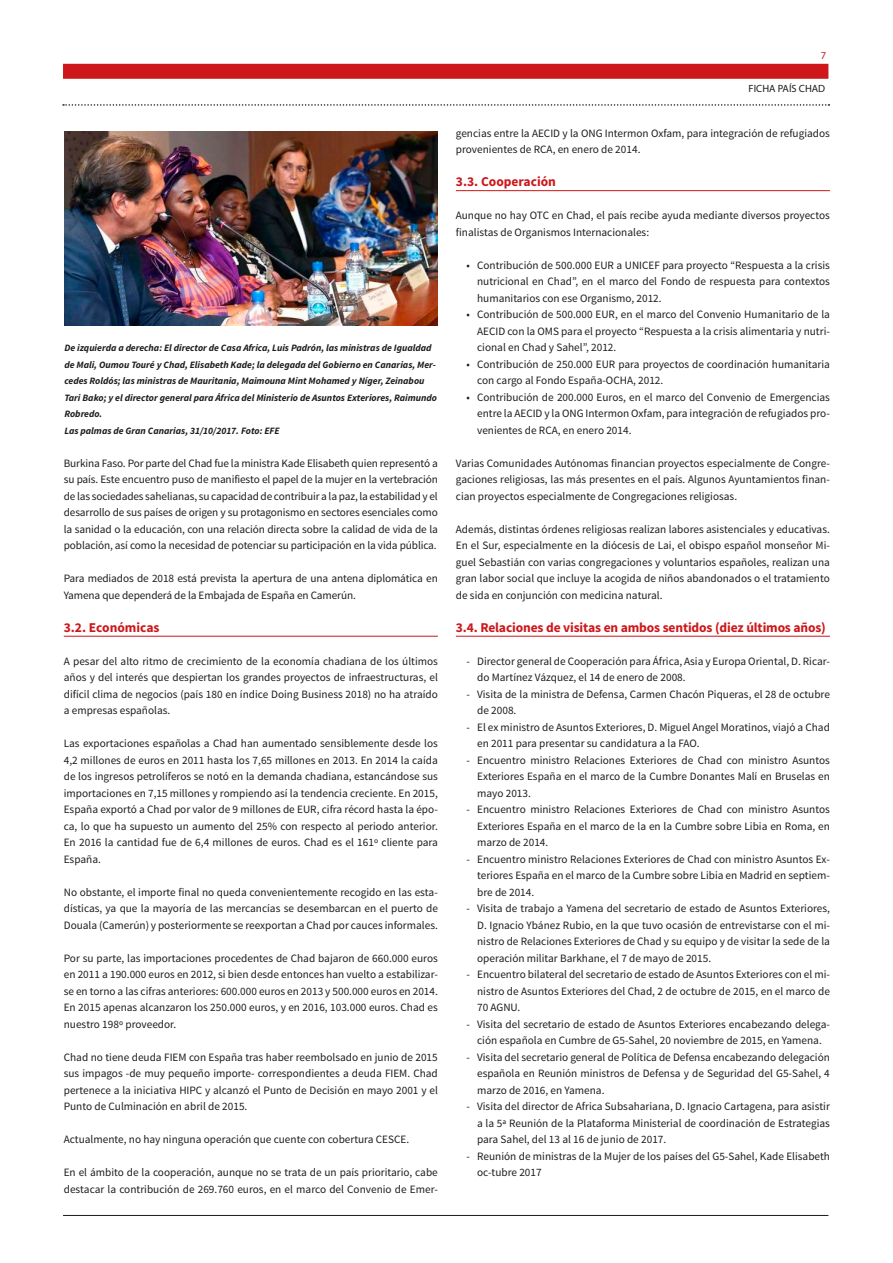
<style>
.page{position:relative;width:893px;height:1263px;background:#fff}
.page>*{position:absolute;margin:0;border:0;box-sizing:border-box;transform-origin:0 0}
.TITULO_2º_NIVEL{font:700 13.5px "Source Sans Pro";letter-spacing:-.01em;color:#cd171a}
.TEXTO_NORMAL{font:11.25px/16.5px "Source Sans Pro";color:#1d1d1b;text-align:justify}
.t1{font:10.5px "Myriad Pro";color:#1d1d1b}
.t2{font:10.5px "Myriad Pro";color:#cd171a}
.TEXTO_PIE_DE_FOTO{font:italic 700 9.75px/16.5px "Source Sans Pro";color:#1d1d1b}
</style>
<div class="page">
<div style="left:63px;top:64px;width:765px;height:15px;background:#cd171a"></div>
<hr style="left:63px;top:1215px;width:765px;height:1px;background:#1d1d1b">
<svg style="left:63px;top:104px;width:766px;height:2px"></svg>
<hr style="left:64px;top:636px;width:374px;height:1px;background:#cd171a">
<hr style="left:456px;top:190px;width:374px;height:1px;background:#cd171a">
<hr style="left:456px;top:636px;width:374px;height:1px;background:#cd171a">
<img style="left:65px;top:131px;width:373px;height:194px">
<p class="TEXTO_PIE_DE_FOTO" style="left:64px;top:339px;width:374px">De izquierda a derecha: El director de Casa Africa, Luis Padrón, las ministras de Igualdad de Mali, Oumou Touré y Chad, Elisabeth Kade; la delegada del Gobierno en Canarias, Mer&shy;cedes Roldós; las ministras de Mauritania, Maimouna Mint Mohamed y Níger, Zeinabou Tari Bako; y el director general para África del Ministerio de Asuntos Exteriores, Raimundo Robredo.</p>
<p class="TEXTO_PIE_DE_FOTO" style="left:64px;top:422px;width:217px">Las palmas de Gran Canarias, 31/10/2017. Foto: EFE</p>
<p class="TEXTO_NORMAL" style="left:64px;top:455px;width:376px">Burkina Faso. Por parte del Chad fue la ministra Kade Elisabeth quien representó a su país. Este encuentro puso de manifiesto el papel de la mujer en la vertebración de las sociedades sahelianas, su capacidad de contribuir a la paz, la estabilidad y el desarrollo de sus países de origen y su protagonismo en sectores esenciales como la sanidad o la educación, con una relación directa sobre la calidad de vida de la población, así como la necesidad de potenciar su participación en la vida pública.</p>
<p class="TEXTO_NORMAL" style="left:64px;top:570px;width:376px">Para mediados de 2018 está prevista la apertura de una antena diplomática en<br>Yamena que dependerá de la Embajada de España en Camerún.</p>
<p class="TITULO_2º_NIVEL" style="left:64px;top:618px;width:97px">3.2. Económicas</p>
<p class="TEXTO_NORMAL" style="left:64px;top:653px;width:376px">A pesar del alto ritmo de crecimiento de la economía chadiana de los últimos años y del interés que despiertan los grandes proyectos de infraestructuras, el difícil clima de negocios (país 180 en índice Doing Business 2018) no ha atraído a empresas españolas.</p>
<p class="TEXTO_NORMAL" style="left:64px;top:735px;width:376px">Las exportaciones españolas a Chad han aumentado sensiblemente desde los 4,2 millones de euros en 2011 hasta los 7,65 millones en 2013. En 2014 la caída de los ingresos petrolíferos se notó en la demanda chadiana, estancándose sus importaciones en 7,15 millones y rompiendo así la tendencia creciente. En 2015, España exportó a Chad por valor de 9 millones de EUR, cifra récord hasta la épo&shy;ca, lo que ha supuesto un aumento del 25% con respecto al periodo anterior.<br>En 2016 la cantidad fue de 6,4 millones de euros. Chad es el 161º cliente para España.</p>
<p class="TEXTO_NORMAL" style="left:64px;top:884px;width:376px">No obstante, el importe final no queda convenientemente recogido en las esta&shy;dísticas, ya que la mayoría de las mercancías se desembarcan en el puerto de Douala (Camerún) y posteriormente se reexportan a Chad por cauces informales.</p>
<p class="TEXTO_NORMAL" style="left:64px;top:950px;width:376px">Por su parte, las importaciones procedentes de Chad bajaron de 660.000 euros en 2011 a 190.000 euros en 2012, si bien desde entonces han vuelto a estabilizar&shy;se en torno a las cifras anteriores: 600.000 euros en 2013 y 500.000 euros en 2014.<br>En 2015 apenas alcanzaron los 250.000 euros, y en 2016, 103.000 euros. Chad es nuestro 198º proveedor.</p>
<p class="TEXTO_NORMAL" style="left:64px;top:1049px;width:376px">Chad no tiene deuda FIEM con España tras haber reembolsado en junio de 2015 sus impagos -de muy pequeño importe- correspondientes a deuda FIEM. Chad pertenece a la iniciativa HIPC y alcanzó el Punto de Decisión en mayo 2001 y el Punto de Culminación en abril de 2015.</p>
<p class="TEXTO_NORMAL" style="left:64px;top:1131px;width:347px">Actualmente, no hay ninguna operación que cuente con cobertura CESCE.</p>
<p class="TEXTO_NORMAL" style="left:64px;top:1164px;width:376px">En el ámbito de la cooperación, aunque no se trata de un país prioritario, cabe destacar la contribución de 269.760 euros, en el marco del Convenio de Emer-</p>
<p class="t2" style="left:821px;top:49px;width:7px">7</p>
<p class="t1" style="left:749px;top:82px;width:78px">FICHA PAÍS CHAD</p>
<p class="TEXTO_NORMAL" style="left:456px;top:125px;width:376px">gencias entre la AECID y la ONG Intermon Oxfam, para integración de refugiados provenientes de RCA, en enero de 2014.</p>
<p class="TITULO_2º_NIVEL" style="left:456px;top:173px;width:102px">3.3. Cooperación</p>
<p class="TEXTO_NORMAL" style="left:456px;top:207px;width:376px">Aunque no hay OTC en Chad, el país recibe ayuda mediante diversos proyectos finalistas de Organismos Internacionales:</p>
<p class="TEXTO_NORMAL" style="left:477px;top:257px;width:354px;text-indent:-11px">• Contribución de 500.000 EUR a UNICEF para proyecto “Respuesta a la crisis nutricional en Chad”, en el marco del Fondo de respuesta para contextos humanitarios con ese Organismo, 2012.</p>
<p class="TEXTO_NORMAL" style="left:477px;top:306px;width:354px;text-indent:-11px">• Contribución de 500.000 EUR, en el marco del Convenio Humanitario de la AECID con la OMS para el proyecto “Respuesta a la crisis alimentaria y nutri&shy;cional en Chad y Sahel”, 2012.</p>
<p class="TEXTO_NORMAL" style="left:477px;top:356px;width:354px;text-indent:-11px">• Contribución de 250.000 EUR para proyectos de coordinación humanitaria con cargo al Fondo España-OCHA, 2012.</p>
<p class="TEXTO_NORMAL" style="left:477px;top:389px;width:354px;text-indent:-11px">• Contribución de 200.000 Euros, en el marco del Convenio de Emergencias entre la AECID y la ONG Intermon Oxfam, para integración de refugiados pro&shy;venientes de RCA, en enero 2014.</p>
<p class="TEXTO_NORMAL" style="left:456px;top:455px;width:376px">Varias Comunidades Autónomas financian proyectos especialmente de Congre&shy;gaciones religiosas, las más presentes en el país. Algunos Ayuntamientos finan&shy;cian proyectos especialmente de Congregaciones religiosas.</p>
<p class="TEXTO_NORMAL" style="left:456px;top:521px;width:376px">Además, distintas órdenes religiosas realizan labores asistenciales y educativas.<br>En el Sur, especialmente en la diócesis de Lai, el obispo español monseñor Mi&shy;guel Sebastián con varias congregaciones y voluntarios españoles, realizan una gran labor social que incluye la acogida de niños abandonados o el tratamiento de sida en conjunción con medicina natural.</p>
<p class="TITULO_2º_NIVEL" style="left:456px;top:618px;width:372px">3.4. Relaciones de visitas en ambos sentidos (diez últimos años)</p>
<p class="TEXTO_NORMAL" style="left:477px;top:653px;width:354px;text-indent:-11px">- Director general de Cooperación para África, Asia y Europa Oriental, D. Ricar&shy;do Martínez Vázquez, el 14 de enero de 2008.</p>
<p class="TEXTO_NORMAL" style="left:477px;top:686px;width:354px;text-indent:-11px">- Visita de la ministra de Defensa, Carmen Chacón Piqueras, el 28 de octubre de 2008.</p>
<p class="TEXTO_NORMAL" style="left:477px;top:719px;width:354px;text-indent:-11px">- El ex ministro de Asuntos Exteriores, D. Miguel Angel Moratinos, viajó a Chad en 2011 para presentar su candidatura a la FAO.</p>
<p class="TEXTO_NORMAL" style="left:477px;top:752px;width:354px;text-indent:-11px">- Encuentro ministro Relaciones Exteriores de Chad con ministro Asuntos Exteriores España en el marco de la Cumbre Donantes Malí en Bruselas en mayo 2013.</p>
<p class="TEXTO_NORMAL" style="left:477px;top:801px;width:354px;text-indent:-11px">- Encuentro ministro Relaciones Exteriores de Chad con ministro Asuntos Exteriores España en el marco de la en la Cumbre sobre Libia en Roma, en marzo de 2014.</p>
<p class="TEXTO_NORMAL" style="left:477px;top:851px;width:354px;text-indent:-11px">- Encuentro ministro Relaciones Exteriores de Chad con ministro Asuntos Ex&shy;teriores España en el marco de la Cumbre sobre Libia en Madrid en septiem&shy;bre de 2014.</p>
<p class="TEXTO_NORMAL" style="left:477px;top:900px;width:354px;text-indent:-11px">- Visita de trabajo a Yamena del secretario de estado de Asuntos Exteriores, D. Ignacio Ybánez Rubio, en la que tuvo ocasión de entrevistarse con el mi&shy;nistro de Relaciones Exteriores de Chad y su equipo y de visitar la sede de la operación militar Barkhane, el 7 de mayo de 2015.</p>
<p class="TEXTO_NORMAL" style="left:477px;top:966px;width:354px;text-indent:-11px">- Encuentro bilateral del secretario de estado de Asuntos Exteriores con el mi&shy;nistro de Asuntos Exteriores del Chad, 2 de octubre de 2015, en el marco de 70 AGNU.</p>
<p class="TEXTO_NORMAL" style="left:466px;top:1016px;width:365px;text-align:center">- Visita del secretario de estado de Asuntos Exteriores encabezando delega&shy;ción española en Cumbre de G5-Sahel, 20 noviembre de 2015, en Yamena.</p>
<p class="TEXTO_NORMAL" style="left:477px;top:1049px;width:354px;text-indent:-11px">- Visita del secretario general de Política de Defensa encabezando delegación española en Reunión ministros de Defensa y de Seguridad del G5-Sahel, 4 marzo de 2016, en Yamena.</p>
<p class="TEXTO_NORMAL" style="left:477px;top:1098px;width:354px;text-indent:-11px">- Visita del director de Africa Subsahariana, D. Ignacio Cartagena, para asistir a la 5ª Reunión de la Plataforma Ministerial de coordinación de Estrategias para Sahel, del 13 al 16 de junio de 2017.</p>
<p class="TEXTO_NORMAL" style="left:477px;top:1148px;width:354px;text-indent:-11px">- Reunión de ministras de la Mujer de los países del G5-Sahel, Kade Elisabeth oc-tubre 2017</p>
</div>
